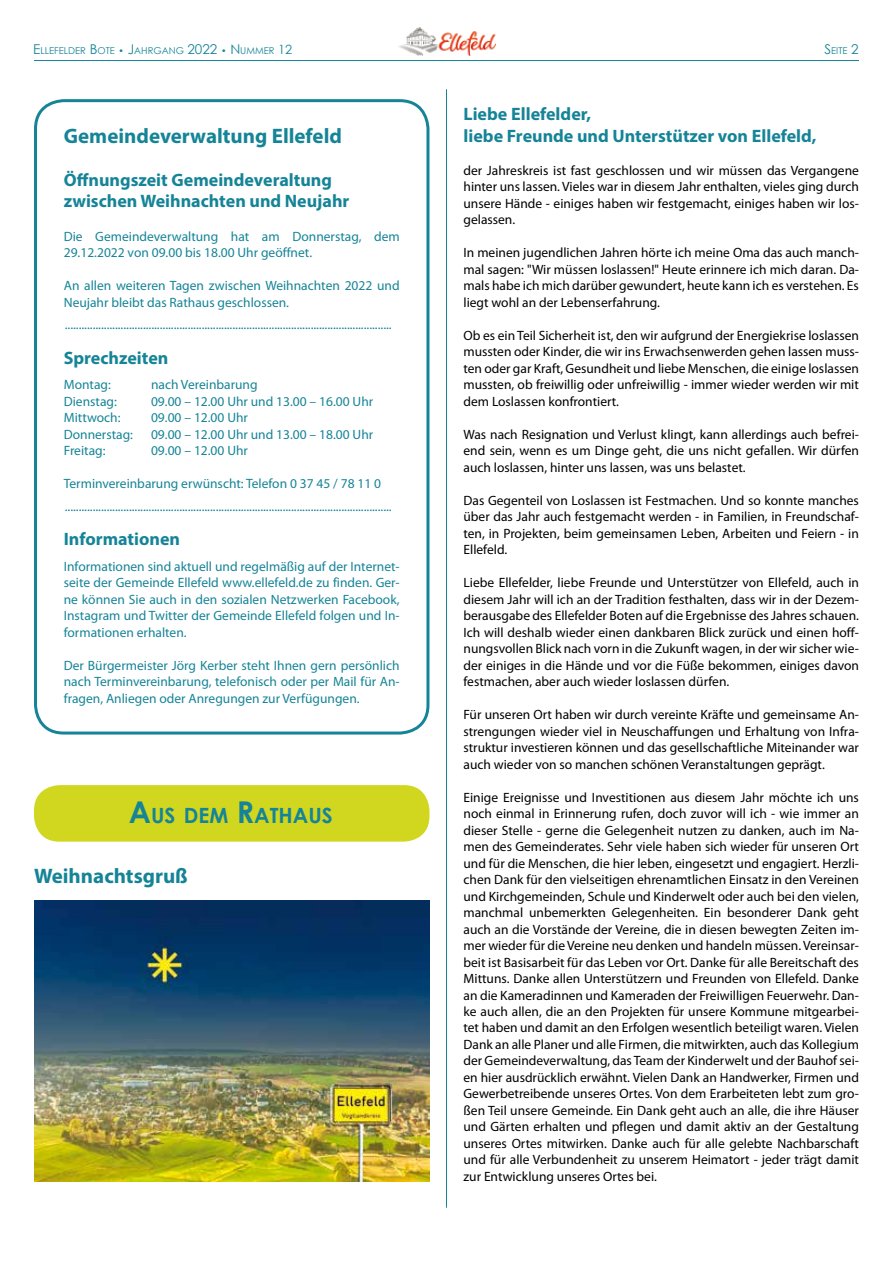
<style>
.page{position:relative;width:893px;height:1263px;background:#fff}
.page>*{position:absolute;margin:0;border:0;box-sizing:border-box;transform-origin:0 0}
.t1{font:700 21px "Myriad Pro";color:#158497}
.t2{font:700 21px "Century Gothic";color:#158497}
.t3{font:700 18px/21.6px "Myriad Pro";color:#158497}
.t4{font:13.5px/16.5px "Myriad Pro";color:#000;text-align:justify}
.t5{font:13.5px/16.5px "Myriad Pro";color:#158497}
.t6{font:9.45px "Century Gothic";color:#158497}
.s1{font-size:13.5px}
.s2{font-size:9px}
.s3{font-size:12.75px}
.s4{font-size:30px}
</style>
<div class="page">
<img style="left:399px;top:28px;width:97px;height:28px">
<hr style="left:34px;top:60px;width:825px;height:1px;background:#158497">
<hr style="left:446px;top:89px;width:1px;height:1119px;background:#158497">
<div style="left:34px;top:785px;width:395px;height:57px;background:#d1d71f;border-radius:26px"></div>
<img style="left:34px;top:901px;width:395px;height:280px">
<div style="left:34px;top:99px;width:395px;height:635px;border:3px solid #158497;border-radius:28px"></div>
<p class="t6" style="left:33px;top:44px;width:261px"><span class="s1">E</span>LLEFELDER <span class="s1">B</span>OTE <span class="s2">•</span> <span class="s1">J</span>AHRGANG <span class="s1">2022</span> <span class="s2">•</span> <span class="s1">N</span> UMMER <span class="s3">12</span></p>
<p class="t6" style="left:824px;top:44px;width:36px"><span class="s1">S</span>EITE <span class="s1">2</span></p>
<h1 class="t1" style="left:64px;top:122px;width:280px">Gemeindeverwaltung Ellefeld</h1>
<h2 class="t3" style="left:64px;top:168px;width:287px">Öffnungszeit Gemeindeveraltung zwischen Weihnachten und Neujahr</h2>
<p class="t5" style="left:64px;top:228px;width:337px">Die Gemeindeverwaltung hat am Donnerstag, dem<br>29.12.2022 von 09.00 bis 18.00 Uhr geöffnet.</p>
<p class="t5" style="left:64px;top:277px;width:337px">An allen weiteren Tagen zwischen Weihnachten 2022 und<br>Neujahr bleibt das Rathaus geschlossen.</p>
<p class="t5" style="left:65px;top:316px;width:328px">.....................................................................................................................</p>
<h2 class="t3" style="left:64px;top:346px;width:106px">Sprechzeiten</h2>
<p class="t5" style="left:64px;top:376px;width:49px">Montag:</p>
<p class="t5" style="left:151px;top:376px;width:108px">nach Vereinbarung</p>
<p class="t5" style="left:64px;top:393px;width:55px">Dienstag:</p>
<p class="t5" style="left:151px;top:393px;width:224px">09.00 – 12.00 Uhr und 13.00 – 16.00 Uhr</p>
<p class="t5" style="left:64px;top:409px;width:58px">Mittwoch:</p>
<p class="t5" style="left:151px;top:409px;width:98px">09.00 – 12.00 Uhr</p>
<p class="t5" style="left:64px;top:426px;width:71px">Donnerstag:</p>
<p class="t5" style="left:151px;top:426px;width:224px">09.00 – 12.00 Uhr und 13.00 – 18.00 Uhr</p>
<p class="t5" style="left:64px;top:442px;width:43px">Freitag:</p>
<p class="t5" style="left:151px;top:442px;width:98px">09.00 – 12.00 Uhr</p>
<p class="t5" style="left:64px;top:472px;width:329px;line-height:22.5px">Terminvereinbarung erwünscht: Telefon 0 37 45 / 78 11 0 .....................................................................................................................</p>
<h2 class="t3" style="left:64px;top:528px;width:118px">Informationen</h2>
<p class="t5" style="left:64px;top:558px;width:337px;text-align:justify">Informationen sind aktuell und regelmäßig auf der Internet&shy;seite der Gemeinde Ellefeld www.ellefeld.de zu finden. Ger&shy;ne können Sie auch in den sozialen Netzwerken Facebook, Instagram und Twitter der Gemeinde Ellefeld folgen und In&shy;formationen erhalten.</p>
<p class="t5" style="left:64px;top:657px;width:337px;text-align:justify">Der Bürgermeister Jörg Kerber steht Ihnen gern persönlich nach Terminvereinbarung, telefonisch oder per Mail für An&shy;fragen, Anliegen oder Anregungen zur Verfügungen.</p>
<h1 class="t2" style="left:129px;top:799px;width:205px"><span class="s4">A</span>US DEM <span class="s4">R</span>ATHAUS</h1>
<h1 class="t1" style="left:34px;top:862px;width:155px">Weihnachtsgruß</h1>
<h2 class="t3" style="left:463px;top:103px;width:354px">Liebe Ellefelder,<br>liebe Freunde und Unterstützer von Ellefeld,</h2>
<p class="t4" style="left:463px;top:162px;width:397px">der Jahreskreis ist fast geschlossen und wir müssen das Vergangene hinter uns lassen. Vieles war in diesem Jahr enthalten, vieles ging durch unsere Hände - einiges haben wir festgemacht, einiges haben wir los&shy;gelassen.</p>
<p class="t4" style="left:463px;top:244px;width:397px">In meinen jugendlichen Jahren hörte ich meine Oma das auch manch&shy;mal sagen: "Wir müssen loslassen!" Heute erinnere ich mich daran. Da&shy;mals habe ich mich darüber gewundert, heute kann ich es verstehen. Es liegt wohl an der Lebenserfahrung.</p>
<p class="t4" style="left:463px;top:327px;width:397px">Ob es ein Teil Sicherheit ist, den wir aufgrund der Energiekrise loslassen mussten oder Kinder, die wir ins Erwachsenwerden gehen lassen muss&shy;ten oder gar Kraft, Gesundheit und liebe Menschen, die einige loslassen mussten, ob freiwillig oder unfreiwillig - immer wieder werden wir mit dem Loslassen konfrontiert.</p>
<p class="t4" style="left:463px;top:425px;width:397px">Was nach Resignation und Verlust klingt, kann allerdings auch befrei&shy;end sein, wenn es um Dinge geht, die uns nicht gefallen. Wir dürfen auch loslassen, hinter uns lassen, was uns belastet.</p>
<p class="t4" style="left:463px;top:491px;width:397px">Das Gegenteil von Loslassen ist Festmachen. Und so konnte manches über das Jahr auch festgemacht werden - in Familien, in Freundschaf&shy;ten, in Projekten, beim gemeinsamen Leben, Arbeiten und Feiern - in Ellefeld.</p>
<p class="t4" style="left:463px;top:574px;width:397px">Liebe Ellefelder, liebe Freunde und Unterstützer von Ellefeld, auch in diesem Jahr will ich an der Tradition festhalten, dass wir in der Dezem&shy;berausgabe des Ellefelder Boten auf die Ergebnisse des Jahres schauen.<br>Ich will deshalb wieder einen dankbaren Blick zurück und einen hoff&shy;nungsvollen Blick nach vorn in die Zukunft wagen, in der wir sicher wie&shy;der einiges in die Hände und vor die Füße bekommen, einiges davon festmachen, aber auch wieder loslassen dürfen.</p>
<p class="t4" style="left:463px;top:706px;width:397px">Für unseren Ort haben wir durch vereinte Kräfte und gemeinsame An&shy;strengungen wieder viel in Neuschaffungen und Erhaltung von Infra&shy;struktur investieren können und das gesellschaftliche Miteinander war auch wieder von so manchen schönen Veranstaltungen geprägt.</p>
<p class="t4" style="left:463px;top:788px;width:397px">Einige Ereignisse und Investitionen aus diesem Jahr möchte ich uns noch einmal in Erinnerung rufen, doch zuvor will ich - wie immer an dieser Stelle - gerne die Gelegenheit nutzen zu danken, auch im Na&shy;men des Gemeinderates. Sehr viele haben sich wieder für unseren Ort und für die Menschen, die hier leben, eingesetzt und engagiert. Herzli&shy;chen Dank für den vielseitigen ehrenamtlichen Einsatz in den Vereinen und Kirchgemeinden, Schule und Kinderwelt oder auch bei den vielen, manchmal unbemerkten Gelegenheiten. Ein besonderer Dank geht auch an die Vorstände der Vereine, die in diesen bewegten Zeiten im&shy;mer wieder für die Vereine neu denken und handeln müssen. Vereinsar&shy;beit ist Basisarbeit für das Leben vor Ort. Danke für alle Bereitschaft des Mittuns. Danke allen Unterstützern und Freunden von Ellefeld. Danke an die Kameradinnen und Kameraden der Freiwilligen Feuerwehr. Dan&shy;ke auch allen, die an den Projekten für unsere Kommune mitgearbei&shy;tet haben und damit an den Erfolgen wesentlich beteiligt waren. Vielen Dank an alle Planer und alle Firmen, die mitwirkten, auch das Kollegium der Gemeindeverwaltung, das Team der Kinderwelt und der Bauhof sei&shy;en hier ausdrücklich erwähnt. Vielen Dank an Handwerker, Firmen und Gewerbetreibende unseres Ortes. Von dem Erarbeiteten lebt zum gro&shy;ßen Teil unsere Gemeinde. Ein Dank geht auch an alle, die ihre Häuser und Gärten erhalten und pflegen und damit aktiv an der Gestaltung unseres Ortes mitwirken. Danke auch für alle gelebte Nachbarschaft und für alle Verbundenheit zu unserem Heimatort - jeder trägt damit zur Entwicklung unseres Ortes bei.</p>
</div>
